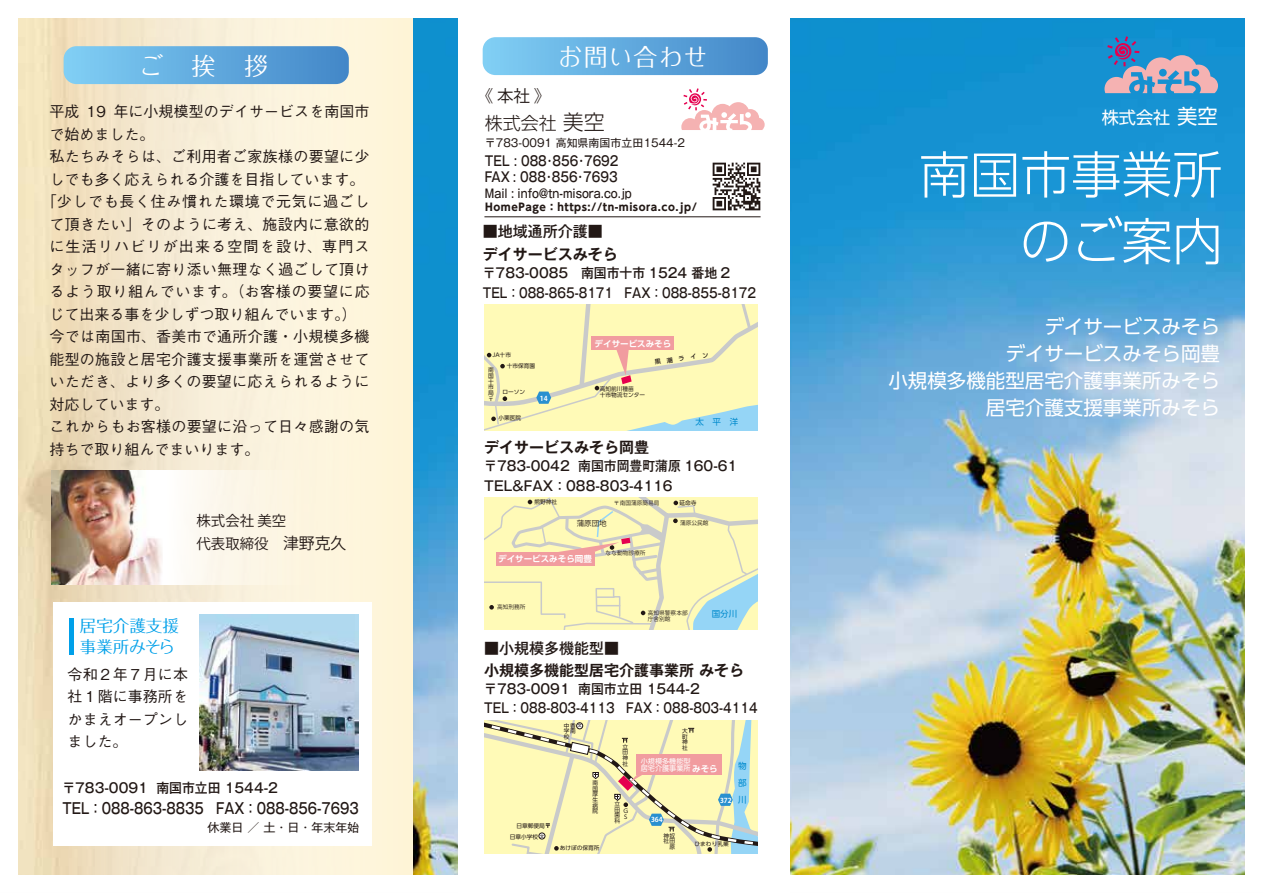
<style>
.page{position:relative;width:1263px;height:893px;background:#fff}
.page>*{position:absolute;margin:0;border:0;box-sizing:border-box;transform-origin:0 0}
.t1{font:300 50.55px "UD Shin Go Pro";color:#fff}
.t2{font:24px "Folk Pro";letter-spacing:.045em;color:#fff}
.t3{font:19.5px/27px "UD Shin Go Pro";color:#fff;text-align:right}
.t4{font:300 18px "Shin Go Pro";color:#221815}
.t5{font:17.25px "Shin Go Pro";color:#fff}
.t6{font:16.5px/21px "Folk Pro";color:#00a0e9}
.t7{font:16.5px "Koz Go Pr 6 N";color:#221815}
.t8{font:500 15px/22.5px "Gothic BBB Pro";letter-spacing:.015em;color:#221815;text-align:justify}
.t9{font:700 15px "Gothic MB101 Pro De";color:#221815}
.t10{font:500 15px "Gothic MB101 Pro";color:#221815;scale:.82 1}
.t11{font:500 15px "Gothic BBB Pro";letter-spacing:.045em;color:#221815}
.t12{font:500 15px "Gothic BBB Pro";letter-spacing:.05em;color:#221815}
.t13{font:500 15px "Gothic BBB Pro";letter-spacing:.08em;color:#221815}
.t14{font:500 15px "Gothic MB101 Pro";color:#221815}
.t15{font:14.4px/23.1px "Koz Go Pr 6 N";color:#221815}
.t16{font:500 13.5px/19.5px "Gothic MB101 Pro";color:#221815;scale:.95 1}
.t17{font:500 13.5px/16.5px "Gothic MB101 Pro";color:#221815;scale:.84 1}
.t18{font:500 12px "Gothic MB101 Pro";color:#221815;scale:.84 1}
.t19{font:12px "Gothic MB101 Pro";color:#221815}
.t20{font:10.95px "Gothic MB101 Pro";color:#221815}
.t21{font:700 10.5px "UD Shin Go Pro";letter-spacing:.05em;color:#221815}
.t22{font:700 8.55px "UD Shin Go Pro De";color:#fff}
.t23{font:8.55px/17.1px "UD Shin Go Pro";color:#008acd;text-align:justify}
.t24{font:7.5px "Koz Go Pr 6 N";color:#221815}
.t25{font:7.05px/7.4px "UD Shin Go Pro";color:#fff}
.t26{font:700 6.75px "Koz Go Pr 6 N";color:#fff}
.t27{font:500 6px "UD Shin Go Pro";color:#221815}
.t28{font:5.7px/5.7px "UD Shin Go Pro";color:#221815;text-align:justify}
.t29{font:5.7px/6px "Koz Go Pr 6 N";color:#221815}
.t30{font:4.5px "Hiragino UD Sans F Std W5";color:#221815}
.s1{font-size:15.9px}
.s2{font-size:21px}
.s3{font-family:"UD Shin Go Pro De";font-weight:700;font-size:8.55px}
.s4{font-size:20.4px}
</style>
<div class="page">
<img style="left:18px;top:18px;width:1227px;height:857px">
<svg style="left:64px;top:46px;width:285px;height:38px;background:#64abde"></svg>
<img style="left:51px;top:470px;width:95px;height:115px">
<div style="left:163px;top:470px;width:164px;height:115px;background:linear-gradient(to right,#fdfbf9,#fcf3da)"></div>
<svg style="left:146px;top:470px;width:17px;height:115px"></svg>
<div style="left:53px;top:602px;width:319px;height:244px;background:#fff"></div>
<img style="left:705px;top:155px;width:62px;height:62px">
<img style="left:199px;top:615px;width:160px;height:156px">
<hr style="left:70px;top:618px;width:4px;height:37px;background:#00a0e9">
<h2 class="t2" style="left:139px;top:46px;width:131px">ご　挨　拶</h2>
<p class="t8" style="left:49px;top:98px;width:322px">平成 19 年に小規模型のデイサービスを南国市</p>
<p class="t8" style="left:49px;top:121px;width:106px">で始めました。</p>
<p class="t8" style="left:49px;top:143px;width:322px">私たちみそらは、ご利用者ご家族様の要望に少</p>
<p class="t8" style="left:49px;top:166px;width:316px">しでも多く応えられる介護を目指しています。</p>
<p class="t11" style="left:42px;top:189px;width:329px">「少しでも長く住み慣れた環境で元気に過ごし</p>
<p class="t8" style="left:49px;top:211px;width:322px">て頂きたい」そのように考え、施設内に意欲的</p>
<p class="t13" style="left:49px;top:234px;width:322px">に生活リハビリが出来る空間を設け、専門ス</p>
<p class="t8" style="left:49px;top:256px;width:322px">タッフが一緒に寄り添い無理なく過ごして頂け</p>
<p class="t12" style="left:49px;top:279px;width:322px">るよう取り組んでいます。（お客様の要望に応</p>
<p class="t8" style="left:49px;top:301px;width:309px">じて出来る事を少しずつ取り組んでいます。）</p>
<p class="t8" style="left:49px;top:323px;width:322px">今では南国市、香美市で通所介護・小規模多機</p>
<p class="t8" style="left:49px;top:346px;width:322px">能型の施設と居宅介護支援事業所を運営させて</p>
<p class="t8" style="left:49px;top:368px;width:322px">いただき、より多くの要望に応えられるように</p>
<p class="t8" style="left:49px;top:391px;width:121px">対応しています。</p>
<p class="t8" style="left:49px;top:413px;width:322px">これからもお客様の要望に沿って日々感謝の気</p>
<p class="t8" style="left:49px;top:436px;width:211px">持ちで取り組んでまいります。</p>
<p class="t15" style="left:197px;top:509px;width:151px">株式会社 美空<br>代表取締役　<span class="s1">津野克久</span></p>
<p class="t6" style="left:80px;top:613px;width:101px">居宅介護支援事業所みそら</p>
<p class="t8" style="left:68px;top:661px;width:122px">令和２年７月に本社１階に事務所をかまえオープンしました。</p>
<p class="t16" style="left:62px;top:776px;width:228px">〒783-0091 南国市立田 1544-2</p>
<p class="t10" style="left:62px;top:796px;width:363px">TEL：088-863-8835　FAX：088-856-7693</p>
<p class="t19" style="left:207px;top:818px;width:153px">休業日 ／ 土・日・年末年始</p>
<p class="t7" style="left:477px;top:87px;width:75px">《 本社 》</p>
<h2 class="t2" style="left:558px;top:37px;width:151px">お問い合わせ</h2>
<p class="t4" style="left:485px;top:108px;width:121px">株式会社 <span class="s2">美空</span></p>
<p class="t20" style="left:485px;top:134px;width:201px">〒783-0091 高知県南国市立田1544-2</p>
<p class="t17" style="left:485px;top:151px;width:174px">TEL : 088･856･7692　<br>FAX : 088･856･7693</p>
<p class="t18" style="left:485px;top:183px;width:176px">Mail : info@tn-misora.co.jp</p>
<p class="t21" style="left:485px;top:199px;width:213px">HomePage：https://tn-misora.co.jp/</p>
<p class="t14" style="left:483px;top:219px;width:121px">■地域通所介護■</p>
<p class="t9" style="left:483px;top:242px;width:136px">デイサービスみそら</p>
<p class="t16" style="left:483px;top:261px;width:262px">〒783-0085　南国市十市 1524 番地 2</p>
<p class="t17" style="left:483px;top:282px;width:327px">TEL：088-865-8171　FAX：088-855-8172</p>
<p class="t22" style="left:595px;top:337px;width:78px">デイサービスみそら</p>
<p class="t28" style="left:507px;top:349px;width:30px;line-height:11.4px;text-indent:-14px">JA十市<br>十市保育園</p>
<p class="t28" style="left:502px;top:388px;width:24px">ローソン</p>
<p class="t28" style="left:600px;top:385px;width:47px">高知前川種苗<br>十市物流センター</p>
<p class="t28" style="left:499px;top:415px;width:24px">小栗医院</p>
<p class="t28" style="left:488px;top:367px;width:7px">南国十市局〒</p>
<p class="t26" style="left:540px;top:394px;width:9px">14</p>
<p class="t27" style="left:654px;top:357px;width:56px;rotate:-8deg">黒　潮　ラ　イ　ン</p>
<p class="t23" style="left:695px;top:413px;width:44px">太　平　洋</p>
<p class="t9" style="left:484px;top:435px;width:166px">デイサービスみそら岡豊</p>
<p class="t16" style="left:484px;top:454px;width:268px">〒783-0042 南国市岡豊町蒲原 160-61<br>TEL&amp;FAX：088-803-4116</p>
<p class="t28" style="left:534px;top:499px;width:24px">熊野神社</p>
<p class="t29" style="left:614px;top:500px;width:47px">〒南国蒲原簡易局</p>
<p class="t28" style="left:679px;top:500px;width:19px">延命寺</p>
<p class="t29" style="left:680px;top:520px;width:30px">蒲原公民館</p>
<p class="t29" style="left:606px;top:550px;width:41px">なな動物診療所</p>
<p class="t22" style="left:498px;top:552px;width:95px">デイサービスみそら岡豊</p>
<p class="t24" style="left:577px;top:519px;width:31px">蒲原団地</p>
<p class="t29" style="left:497px;top:604px;width:30px">高知刑務所</p>
<p class="t14" style="left:484px;top:636px;width:136px">■小規模多機能型■</p>
<p class="t29" style="left:648px;top:610px;width:41px">高知県警察本部庁舎別館</p>
<p class="t23" style="left:712px;top:605px;width:27px">国分川</p>
<p class="t9" style="left:484px;top:657px;width:261px">小規模多機能型居宅介護事業所 みそら</p>
<p class="t16" style="left:484px;top:677px;width:289px">〒783-0091 南国市立田 1544-2<br>TEL：088-803-4113　FAX：088-803-4114</p>
<p class="t28" style="left:516px;top:822px;width:30px">日章郵便局</p>
<p class="t28" style="left:564px;top:722px;width:13px">中香学南校</p>
<p class="t30" style="left:577px;top:722px;width:6px">文</p>
<p class="t28" style="left:593px;top:780px;width:7px">南国厚生病院</p>
<p class="t28" style="left:623px;top:743px;width:7px">立田神社</p>
<p class="t28" style="left:614px;top:801px;width:7px">立田歯科</p>
<p class="t28" style="left:623px;top:808px;width:6px">G<br>S</p>
<p class="t28" style="left:682px;top:728px;width:7px">大町神社</p>
<p class="t25" style="left:641px;top:757px;width:78px">小規模多機能型<br>居宅介護事業所<span class="s3">みそら</span></p>
<p class="t23" style="left:738px;top:756px;width:10px">物部川</p>
<p class="t26" style="left:720px;top:797px;width:13px">372</p>
<p class="t26" style="left:651px;top:816px;width:13px">364</p>
<p class="t28" style="left:510px;top:833px;width:30px">日章小学校</p>
<p class="t30" style="left:540px;top:832px;width:6px">文</p>
<p class="t28" style="left:560px;top:845px;width:41px">あけぼの保育所</p>
<p class="t28" style="left:663px;top:833px;width:13px;text-align:right">神奴社田原</p>
<p class="t28" style="left:695px;top:841px;width:36px">ひまわり乳業</p>
<p class="t5" style="left:1102px;top:103px;width:118px">株式会社 <span class="s4">美空</span></p>
<h1 class="t1" style="left:919px;top:134px;width:305px">南国市事業所</h1>
<h1 class="t1" style="left:1020px;top:200px;width:204px">のご案内</h1>
<h3 class="t3" style="left:888px;top:312px;width:333px">デイサービスみそら<br>デイサービスみそら岡豊<br>小規模多機能型居宅介護事業所みそら居宅介護支援事業所みそら</h3>
</div>
